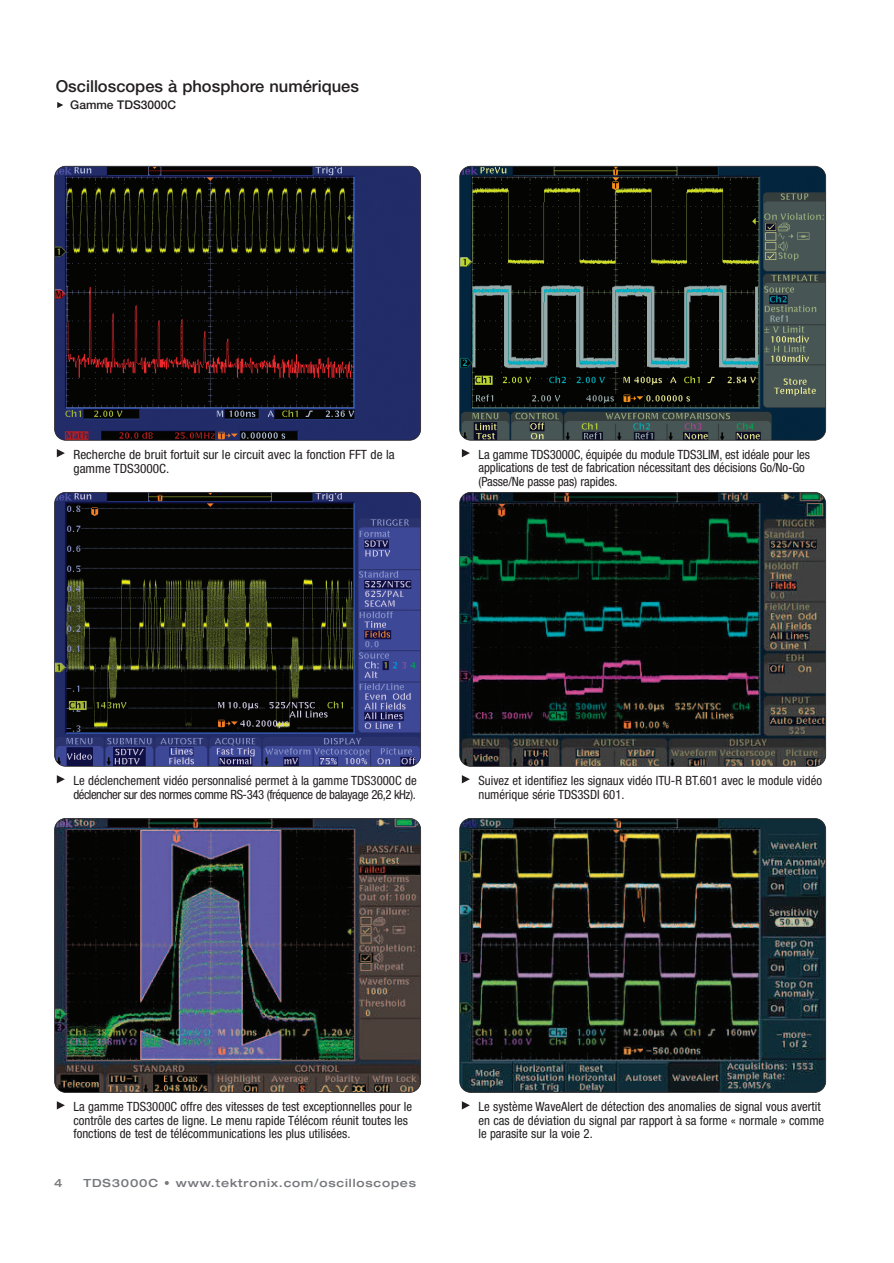
<style>
.page{position:relative;width:894px;height:1263px;background:#fff}
.page>*{position:absolute;margin:0;border:0;box-sizing:border-box;transform-origin:0 0}
.t1{font:500 16.5px "Helvetica Neue";color:#231f20}
.t2{font:condensed 12.75px/13.5px "Helvetica Neue";color:#231f20}
.t3{font:condensed 12.75px/13.5px "Helvetica Neue";color:#231f20;scale:1.04 1}
.t4{font:500 12px "Helvetica Neue";color:#231f20}
.t5{font:500 expanded 11.25px "Helvetica Neue";letter-spacing:.075em;color:#76787b}
</style>
<div class="page">
<svg style="left:57px;top:102px;width:6px;height:6px"></svg>
<img style="left:55px;top:167px;width:365px;height:273px;border-radius:11px">
<div style="left:54px;top:166px;width:367px;height:274px;border:2px solid #231f20;border-radius:12px"></div>
<svg style="left:57px;top:449px;width:8px;height:8px"></svg>
<img style="left:55px;top:493px;width:365px;height:273px;border-radius:11px">
<div style="left:54px;top:492px;width:367px;height:274px;border:2px solid #231f20;border-radius:12px"></div>
<svg style="left:57px;top:775px;width:8px;height:8px"></svg>
<img style="left:55px;top:818px;width:365px;height:274px;border-radius:11px">
<div style="left:54px;top:818px;width:367px;height:274px;border:2px solid #231f20;border-radius:12px"></div>
<svg style="left:57px;top:1101px;width:8px;height:8px"></svg>
<img style="left:460px;top:166px;width:365px;height:274px;border-radius:11px">
<div style="left:459px;top:166px;width:366px;height:274px;border:2px solid #231f20;border-radius:12px"></div>
<svg style="left:461px;top:449px;width:9px;height:8px"></svg>
<img style="left:460px;top:492px;width:365px;height:274px;border-radius:11px">
<div style="left:459px;top:492px;width:366px;height:274px;border:2px solid #231f20;border-radius:12px"></div>
<svg style="left:461px;top:775px;width:9px;height:8px"></svg>
<img style="left:460px;top:818px;width:365px;height:274px;border-radius:11px">
<div style="left:459px;top:818px;width:366px;height:274px;border:2px solid #231f20;border-radius:12px"></div>
<svg style="left:461px;top:1101px;width:9px;height:8px"></svg>
<p class="t1" style="left:56px;top:80px;width:305px">Oscilloscopes à phosphore numériques</p>
<p class="t4" style="left:70px;top:101px;width:107px">Gamme TDS3000C</p>
<p class="t3" style="left:73px;top:449px;width:310px">Recherche de bruit fortuit sur le circuit avec la fonction FFT de la gamme TDS3000C.</p>
<p class="t2" style="left:478px;top:449px;width:333px">La gamme TDS3000C, équipée du module TDS3LIM, est idéale pour les applications de test de fabrication nécessitant des décisions Go/No-Go (Passe/Ne passe pas) rapides.</p>
<p class="t2" style="left:73px;top:775px;width:344px">Le déclenchement vidéo personnalisé permet à la gamme TDS3000C de déclencher sur des normes comme RS-343 (fréquence de balayage 26,2 kHz).</p>
<p class="t2" style="left:478px;top:775px;width:345px">Suivez et identifiez les signaux vidéo ITU-R BT.601 avec le module vidéo numérique série TDS3SDI 601.</p>
<p class="t2" style="left:73px;top:1101px;width:340px">La gamme TDS3000C offre des vitesses de test exceptionnelles pour le contrôle des cartes de ligne. Le menu rapide Télécom réunit toutes les fonctions de test de télécommunications les plus utilisées.</p>
<p class="t5" style="left:54px;top:1178px;width:10px">4</p>
<p class="t5" style="left:84px;top:1178px;width:334px">TDS3000C • www.tektronix.com/oscilloscopes</p>
<p class="t2" style="left:478px;top:1101px;width:347px">Le système WaveAlert de détection des anomalies de signal vous avertit en cas de déviation du signal par rapport à sa forme « normale » comme le parasite sur la voie 2.</p>
</div>
